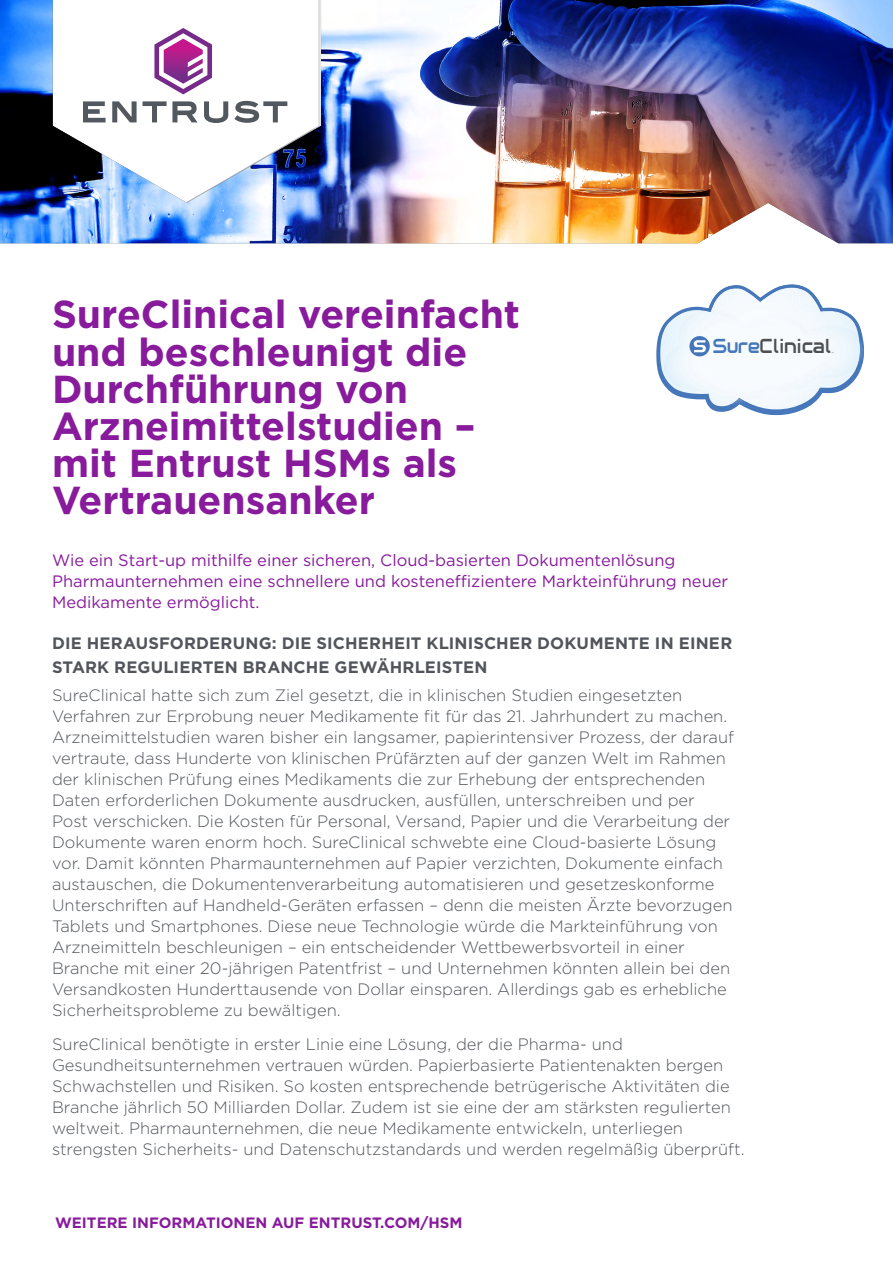
<style>
.page{position:relative;width:893px;height:1263px;background:#fff}
.page>*{position:absolute;margin:0;border:0;box-sizing:border-box;transform-origin:0 0}
.Headline{font:700 39px/37.2px "Gotham";color:#881b9c}
.t1{font:20.25px "Sure Font";color:#4e4f50;scale:.92 1}
.Body_copy{font:300 16.5px/21px "Gotham";color:#52555b}
.Body_copy-2{font:16.5px/21px "Gotham";color:#881b9c}
.header_1{font:700 16.5px/24px "Gotham";letter-spacing:.01em;color:#52555b}
.CTA_URL_front{font:700 15px "Gotham";color:#881b9c}
.s1{color:#4577ba}
</style>
<div class="page">
<img style="left:0;top:0;width:893px;height:243px">
<svg style="left:656px;top:203px;width:208px;height:212px"></svg>
<p class="Headline" style="left:52px;top:296px;width:470px">SureClinical vereinfacht und beschleunigt die<br>Durchführung von<br>Arzneimittelstudien – mit Entrust HSMs als<br>Vertrauensanker</p>
<p class="Body_copy-2" style="left:52px;top:549px;width:678px">Wie ein Start-up mithilfe einer sicheren, Cloud-basierten Dokumentenlösung<br>Pharmaunternehmen eine schnellere und kosteneffizientere Markteinführung neuer<br>Medikamente ermöglicht.</p>
<p class="header_1" style="left:52px;top:631px;width:682px">DIE HERAUSFORDERUNG: DIE SICHERHEIT KLINISCHER DOKUMENTE IN EINER<br>STARK REGULIERTEN BRANCHE GEWÄHRLEISTEN</p>
<p class="Body_copy" style="left:52px;top:684px;width:684px">SureClinical hatte sich zum Ziel gesetzt, die in klinischen Studien eingesetzten Verfahren zur Erprobung neuer Medikamente fit für das 21. Jahrhundert zu machen.<br>Arzneimittelstudien waren bisher ein langsamer, papierintensiver Prozess, der darauf vertraute, dass Hunderte von klinischen Prüfärzten auf der ganzen Welt im Rahmen der klinischen Prüfung eines Medikaments die zur Erhebung der entsprechenden Daten erforderlichen Dokumente ausdrucken, ausfüllen, unterschreiben und per Post verschicken. Die Kosten für Personal, Versand, Papier und die Verarbeitung der Dokumente waren enorm hoch. SureClinical schwebte eine Cloud-basierte Lösung vor. Damit könnten Pharmaunternehmen auf Papier verzichten, Dokumente einfach austauschen, die Dokumentenverarbeitung automatisieren und gesetzeskonforme Unterschriften auf Handheld-Geräten erfassen – denn die meisten Ärzte bevorzugen Tablets und Smartphones. Diese neue Technologie würde die Markteinführung von Arzneimitteln beschleunigen – ein entscheidender Wettbewerbsvorteil in einer Branche mit einer 20-jährigen Patentfrist – und Unternehmen könnten allein bei den Versandkosten Hunderttausende von Dollar einsparen. Allerdings gab es erhebliche Sicherheitsprobleme zu bewältigen.</p>
<p class="Body_copy" style="left:52px;top:1034px;width:694px">SureClinical benötigte in erster Linie eine Lösung, der die Pharma- und Gesundheitsunternehmen vertrauen würden. Papierbasierte Patientenakten bergen Schwachstellen und Risiken. So kosten entsprechende betrügerische Aktivitäten die Branche jährlich 50 Milliarden Dollar. Zudem ist sie eine der am stärksten regulierten weltweit. Pharmaunternehmen, die neue Medikamente entwickeln, unterliegen strengsten Sicherheits- und Datenschutzstandards und werden regelmäßig überprüft.</p>
<p class="t1" style="left:713px;top:336px;width:130px"><span class="s1">Sure</span>Clinical</p>
<p class="CTA_URL_front" style="left:55px;top:1213px;width:409px">WEITERE INFORMATIONEN AUF ENTRUST.COM/HSM</p>
</div>
